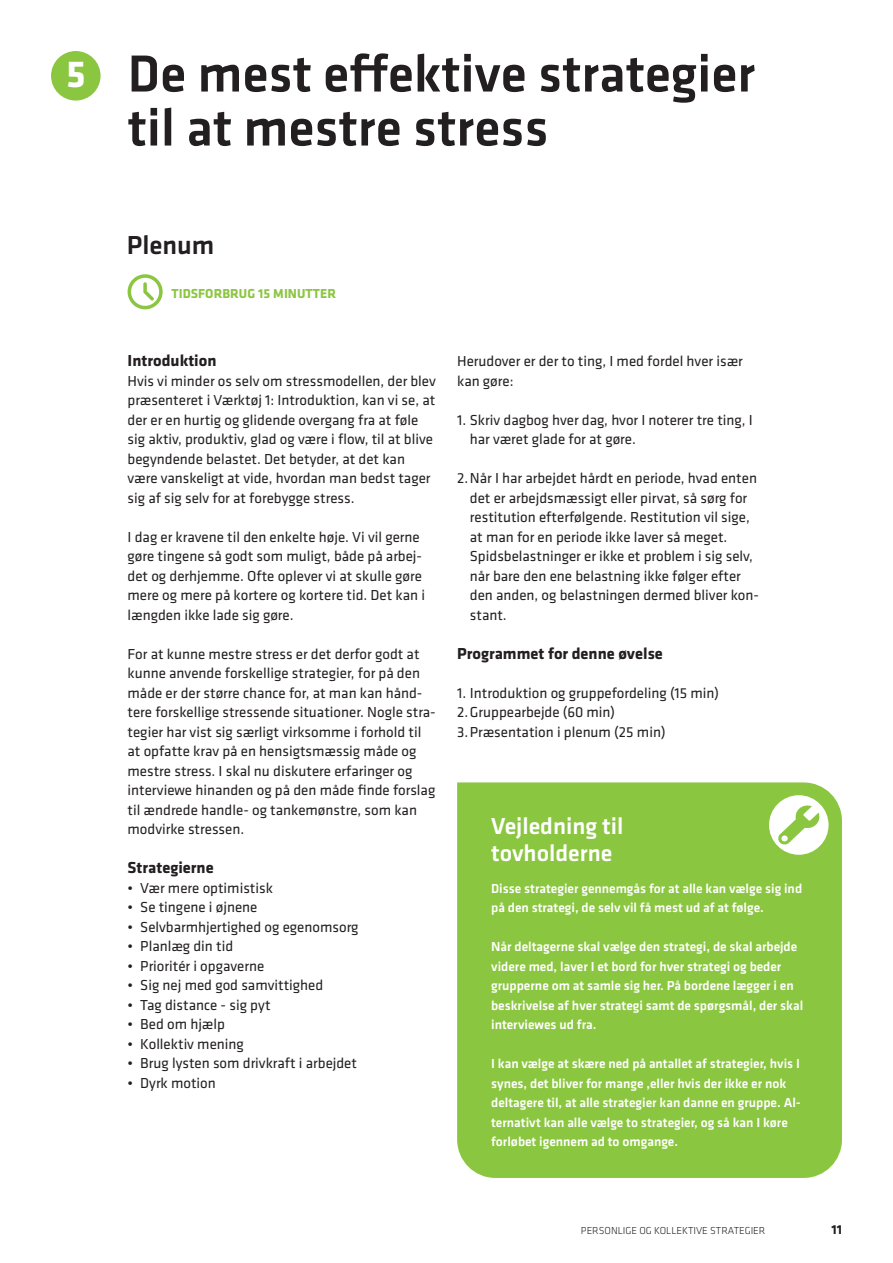
<style>
.page{position:relative;width:893px;height:1263px;background:#fff}
.page>*{position:absolute;margin:0;border:0;box-sizing:border-box;transform-origin:0 0}
.Underoverskrift{font:500 54px/54px "Klavika";color:#231f20}
.Underoverskrift-2{font:700 39px "Klavika";color:#fff}
.Underoverskrift-3{font:500 27px "Klavika";color:#231f20}
.BAR_BoksRubrik_hvid{font:500 24px/27px "Klavika";color:#fff}
.mellemrubrik{font:700 16.5px "Klavika";color:#231f20}
.BAR_Brød{font:700 16.5px "Klavika";color:#231f20}
.BAR_Brød-2{font:15px/19.5px "Klavika";color:#231f20}
.BAR_BoksBrød_Hvid{font:500 13.5px/19.5px "Klavika";color:#fff}
.brød_uden_indryk{font:700 13.5px "Klavika";letter-spacing:.005em;color:#8bc640}
.t1{font:700 13.5px "Klavika";color:#231f20}
.t2{font:300 10.5px "Klavika";color:#231f20}
</style>
<div class="page">
<div style="left:51px;top:51px;width:50px;height:50px;background:#8bc640;border-radius:50%"></div>
<div style="left:457px;top:782px;width:385px;height:396px;background:#8bc640"></div>
<svg style="left:769px;top:795px;width:60px;height:60px"></svg>
<svg style="left:128px;top:274px;width:35px;height:35px"></svg>
<p class="Underoverskrift-2" style="left:66px;top:46px;width:21px">5</p>
<p class="Underoverskrift" style="left:128px;top:45px;width:629px">De mest effektive strategier til at mestre stress</p>
<p class="Underoverskrift-3" style="left:127px;top:227px;width:89px">Plenum</p>
<p class="brød_uden_indryk" style="left:172px;top:284px;width:166px">TIDSFORBRUG 15 MINUTTER</p>
<p class="mellemrubrik" style="left:128px;top:349px;width:90px">Introduktion</p>
<p class="BAR_Brød-2" style="left:128px;top:370px;width:310px">Hvis vi minder os selv om stressmodellen, der blev præsenteret i Værktøj 1: Introduktion, kan vi se, at der er en hurtig og glidende overgang fra at føle sig aktiv, produktiv, glad og være i flow, til at blive begyndende belastet. Det betyder, at det kan være vanskeligt at vide, hvordan man bedst tager sig af sig selv for at forebygge stress.</p>
<p class="BAR_Brød-2" style="left:128px;top:526px;width:299px">I dag er kravene til den enkelte høje. Vi vil gerne gøre tingene så godt som muligt, både på arbej&shy;det og derhjemme. Ofte oplever vi at skulle gøre mere og mere på kortere og kortere tid. Det kan i længden ikke lade sig gøre.</p>
<p class="BAR_Brød-2" style="left:128px;top:643px;width:310px">For at kunne mestre stress er det derfor godt at kunne anvende forskellige strategier, for på den måde er der større chance for, at man kan hånd&shy;tere forskellige stressende situationer. Nogle stra&shy;tegier har vist sig særligt virksomme i forhold til at opfatte krav på en hensigtsmæssig måde og mestre stress. I skal nu diskutere erfaringer og interviewe hinanden og på den måde finde forslag til ændrede handle- og tankemønstre, som kan modvirke stressen.</p>
<p class="mellemrubrik" style="left:128px;top:856px;width:88px">Strategierne</p>
<p class="BAR_Brød-2" style="left:128px;top:877px;width:147px">• Vær mere optimistisk</p>
<p class="BAR_Brød-2" style="left:128px;top:897px;width:131px">• Se tingene i øjnene</p>
<p class="BAR_Brød-2" style="left:128px;top:916px;width:233px">• Selvbarmhjertighed og egenomsorg</p>
<p class="BAR_Brød-2" style="left:128px;top:936px;width:107px">• Planlæg din tid</p>
<p class="BAR_Brød-2" style="left:128px;top:955px;width:138px">• Prioritér i opgaverne</p>
<p class="BAR_Brød-2" style="left:128px;top:975px;width:197px">• Sig nej med god samvittighed</p>
<p class="BAR_Brød-2" style="left:128px;top:994px;width:144px">• Tag distance - sig pyt</p>
<p class="BAR_Brød-2" style="left:128px;top:1014px;width:99px">• Bed om hjælp</p>
<p class="BAR_Brød-2" style="left:128px;top:1033px;width:118px">• Kollektiv mening</p>
<p class="BAR_Brød-2" style="left:128px;top:1053px;width:231px">• Brug lysten som drivkraft i arbejdet</p>
<p class="BAR_Brød-2" style="left:128px;top:1072px;width:90px">• Dyrk motion</p>
<p class="BAR_Brød-2" style="left:457px;top:351px;width:287px">Herudover er der to ting, I med fordel hver især kan gøre:</p>
<p class="BAR_Brød-2" style="left:470px;top:409px;width:284px;text-indent:-13px">1. Skriv dagbog hver dag, hvor I noterer tre ting, I har været glade for at gøre.</p>
<p class="BAR_Brød-2" style="left:470px;top:468px;width:291px;text-indent:-13px">2.Når I har arbejdet hårdt en periode, hvad enten det er arbejdsmæssigt eller pirvat, så sørg for restitution efterfølgende. Restitution vil sige, at man for en periode ikke laver så meget.<br>Spidsbelastninger er ikke et problem i sig selv, når bare den ene belastning ikke følger efter den anden, og belastningen dermed bliver kon&shy;stant.</p>
<p class="BAR_Brød" style="left:457px;top:641px;width:207px">Programmet for denne øvelse</p>
<p class="BAR_Brød-2" style="left:457px;top:682px;width:263px">1. Introduktion og gruppefordeling (15 min)</p>
<p class="BAR_Brød-2" style="left:457px;top:702px;width:160px">2.Gruppearbejde (60 min)</p>
<p class="BAR_Brød-2" style="left:457px;top:721px;width:210px">3.Præsentation i plenum (25 min)</p>
<p class="BAR_BoksRubrik_hvid" style="left:491px;top:812px;width:134px">Vejledning til tovholderne</p>
<p class="BAR_BoksBrød_Hvid" style="left:491px;top:878px;width:313px">Disse strategier gennemgås for at alle kan vælge sig ind på den strategi, de selv vil få mest ud af at følge.</p>
<p class="BAR_BoksBrød_Hvid" style="left:491px;top:936px;width:314px">Når deltagerne skal vælge den strategi, de skal arbejde videre med, laver I et bord for hver strategi og beder grupperne om at samle sig her. På bordene lægger i en beskrivelse af hver strategi samt de spørgsmål, der skal interviewes ud fra.</p>
<p class="BAR_BoksBrød_Hvid" style="left:491px;top:1053px;width:311px">I kan vælge at skære ned på antallet af strategier, hvis I synes, det bliver for mange ,eller hvis der ikke er nok deltagere til, at alle strategier kan danne en gruppe. Al&shy;ternativt kan alle vælge to strategier, og så kan I køre forløbet igennem ad to omgange.</p>
<p class="t2" style="left:581px;top:1224px;width:186px">PERSONLIGE OG KOLLEKTIVE STRATEGIER</p>
<p class="t1" style="left:831px;top:1220px;width:12px">11</p>
</div>
